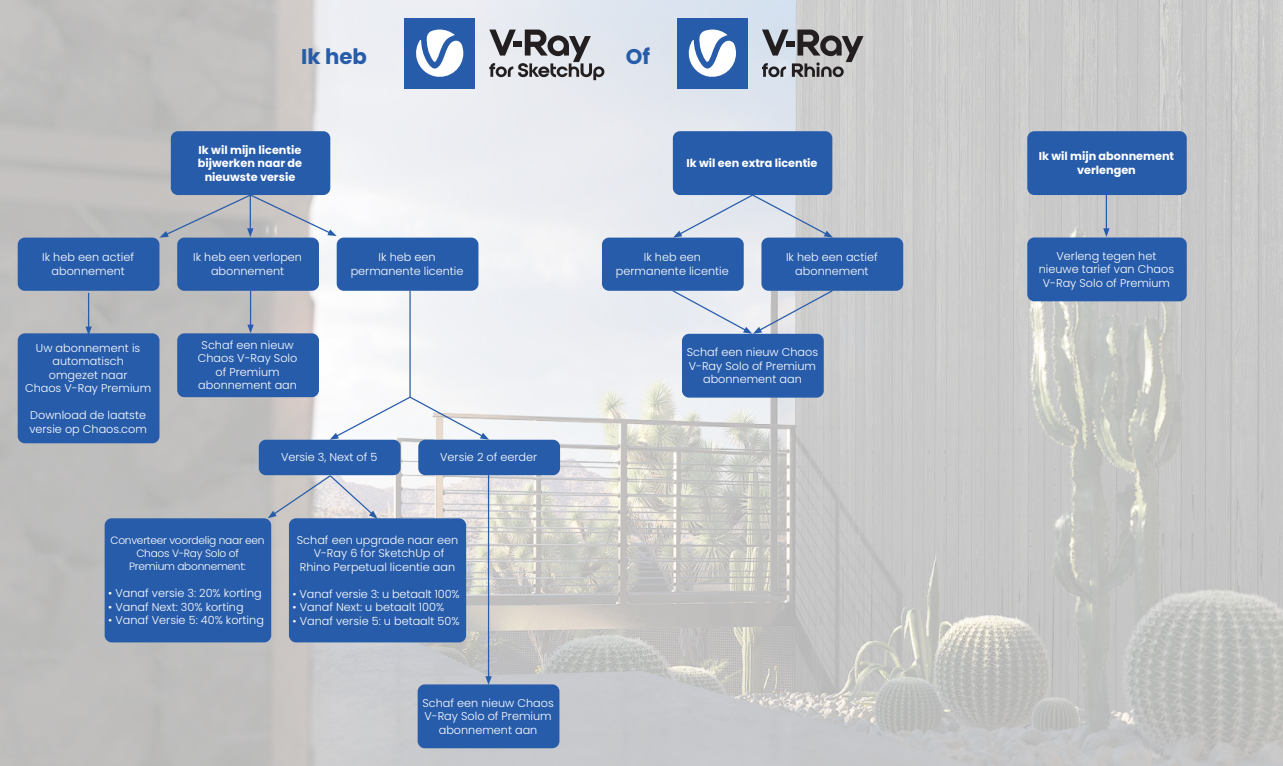
<style>
.page{position:relative;width:1283px;height:766px;background:#fff}
.page>*{position:absolute;margin:0;border:0;box-sizing:border-box;transform-origin:0 0}
.t1{font:700 21.25px "Poppins";color:#275caa}
.t2{font:300 11.25px/13.5px "Poppins";color:#fff;text-align:center}
.t3{font:700 11.25px/13.5px "Poppins";color:#fff;text-align:center}
.t4{font:300 10.62px/13.1px "Poppins";letter-spacing:-.025em;color:#fff;text-align:center}
</style>
<div class="page">
<img style="left:0;top:0;width:1283px;height:765px">
<div style="left:677px;top:18px;width:71px;height:71px;background:#275caa"></div>
<svg style="left:688px;top:30px;width:48px;height:47px"></svg>
<svg style="left:762px;top:30px;width:101px;height:47px;background:#939397"></svg>
<div style="left:786px;top:42px;width:8px;height:5px;background:#231f20"></div>
<div style="left:404px;top:18px;width:71px;height:71px;background:#275caa"></div>
<svg style="left:416px;top:30px;width:47px;height:47px"></svg>
<svg style="left:489px;top:30px;width:115px;height:50px;background:#a3a4a9"></svg>
<div style="left:171px;top:131px;width:159px;height:64px;background:#275caa;border-radius:7px"></div>
<div style="left:18px;top:237px;width:141px;height:54px;background:#275caa;border-radius:7px"></div>
<div style="left:177px;top:237px;width:142px;height:54px;background:#275caa;border-radius:7px"></div>
<div style="left:337px;top:237px;width:141px;height:54px;background:#275caa;border-radius:7px"></div>
<div style="left:673px;top:131px;width:159px;height:64px;background:#275caa;border-radius:7px"></div>
<div style="left:1027px;top:131px;width:159px;height:64px;background:#275caa;border-radius:7px"></div>
<div style="left:602px;top:237px;width:142px;height:54px;background:#275caa;border-radius:7px"></div>
<div style="left:761px;top:237px;width:142px;height:54px;background:#275caa;border-radius:7px"></div>
<div style="left:682px;top:334px;width:142px;height:63px;background:#275caa;border-radius:7px"></div>
<svg style="left:673px;top:193px;width:160px;height:44px;background:#cfd6e1"></svg>
<svg style="left:671px;top:289px;width:163px;height:45px;background:#d4d9e1"></svg>
<div style="left:1027px;top:237px;width:159px;height:64px;background:#275caa;border-radius:7px"></div>
<hr style="left:1105px;top:194px;width:2px;height:36px;background:#275caa">
<svg style="left:1103px;top:228px;width:6px;height:9px"></svg>
<svg style="left:159px;top:193px;width:178px;height:44px"></svg>
<div style="left:18px;top:333px;width:141px;height:110px;background:#275caa;border-radius:7px"></div>
<div style="left:177px;top:333px;width:142px;height:64px;background:#275caa;border-radius:7px"></div>
<hr style="left:88px;top:293px;width:1px;height:35px;background:#275caa">
<svg style="left:85px;top:326px;width:7px;height:8px"></svg>
<hr style="left:250px;top:291px;width:1px;height:35px;background:#275caa">
<svg style="left:247px;top:324px;width:7px;height:9px"></svg>
<hr style="left:409px;top:291px;width:2px;height:106px;background:#275caa">
<div style="left:259px;top:439px;width:141px;height:36px;background:#275caa;border-radius:7px"></div>
<div style="left:418px;top:439px;width:142px;height:36px;background:#275caa;border-radius:7px"></div>
<svg style="left:330px;top:395px;width:159px;height:44px"></svg>
<div style="left:105px;top:518px;width:166px;height:124px;background:#275caa;border-radius:7px"></div>
<div style="left:289px;top:518px;width:177px;height:124px;background:#275caa;border-radius:7px"></div>
<svg style="left:268px;top:475px;width:109px;height:43px;background:#d3d1d5"></svg>
<hr style="left:488px;top:474px;width:1px;height:204px;background:#275caa">
<svg style="left:485px;top:676px;width:7px;height:8px"></svg>
<div style="left:418px;top:684px;width:141px;height:64px;background:#275caa;border-radius:7px"></div>
<p class="t2" style="left:42px;top:251px;width:93px">Ik heb een actief</p>
<p class="t2" style="left:51px;top:264px;width:75px">abonnement</p>
<p class="t2" style="left:25px;top:341px;width:128px">Uw abonnement is automatisch<br>omgezet naar<br>Chaos V-Ray Premium</p>
<p class="t2" style="left:29px;top:408px;width:119px;text-align:left">Download de laatste versie op Chaos.com</p>
<p class="t1" style="left:301px;top:45px;width:67px">Ik heb</p>
<p class="t1" style="left:626px;top:45px;width:26px">Of</p>
<p class="t3" style="left:199px;top:143px;width:104px">Ik wil mijn licentie</p>
<p class="t3" style="left:198px;top:156px;width:106px">bijwerken naar de</p>
<p class="t3" style="left:205px;top:170px;width:92px">nieuwste versie</p>
<p class="t3" style="left:686px;top:156px;width:132px">Ik wil een extra licentie</p>
<p class="t3" style="left:1038px;top:150px;width:137px">Ik wil mijn abonnement verlengen</p>
<p class="t2" style="left:193px;top:251px;width:110px">Ik heb een verlopen abonnement</p>
<p class="t2" style="left:379px;top:251px;width:58px">Ik heb een</p>
<p class="t2" style="left:351px;top:264px;width:114px">permanente licentie</p>
<p class="t2" style="left:198px;top:338px;width:101px">Schaf een nieuw<br>Chaos V-Ray Solo of Premium abonnement aan</p>
<p class="t2" style="left:281px;top:450px;width:98px">Versie 3, Next of 5</p>
<p class="t2" style="left:440px;top:450px;width:99px">Versie 2 of eerder</p>
<p class="t2" style="left:644px;top:251px;width:58px">Ik heb een</p>
<p class="t2" style="left:616px;top:264px;width:114px">permanente licentie</p>
<p class="t2" style="left:786px;top:251px;width:93px">Ik heb een actief</p>
<p class="t2" style="left:795px;top:264px;width:75px">abonnement</p>
<p class="t2" style="left:687px;top:345px;width:133px">Schaf een nieuw Chaos<br>V-Ray Solo of Premium abonnement aan</p>
<p class="t2" style="left:1039px;top:249px;width:137px">Verleng tegen het nieuwe tarief van Chaos<br>V-Ray Solo of Premium</p>
<p class="t4" style="left:110px;top:533px;width:156px">Converteer voordelig naar een<br>Chaos V-Ray Solo of<br>Premium abonnement:</p>
<p class="t2" style="left:108px;top:586px;width:155px">• Vanaf versie 3: 20% korting</p>
<p class="t2" style="left:108px;top:600px;width:137px">• Vanaf Next: 30% korting</p>
<p class="t2" style="left:108px;top:613px;width:157px">• Vanaf Versie 5: 40% korting</p>
<p class="t2" style="left:297px;top:533px;width:163px">Schaf een upgrade naar een</p>
<p class="t2" style="left:300px;top:546px;width:157px">V-Ray 6 for SketchUp of<br>Rhino Perpetual licentie aan</p>
<p class="t2" style="left:292px;top:587px;width:169px">• Vanaf versie 3: u betaalt 100%</p>
<p class="t2" style="left:292px;top:600px;width:153px">• Vanaf Next: u betaalt 100%</p>
<p class="t2" style="left:292px;top:614px;width:169px">• Vanaf versie 5: u betaalt 50%</p>
<p class="t2" style="left:422px;top:696px;width:133px">Schaf een nieuw Chaos<br>V-Ray Solo of Premium abonnement aan</p>
</div>
